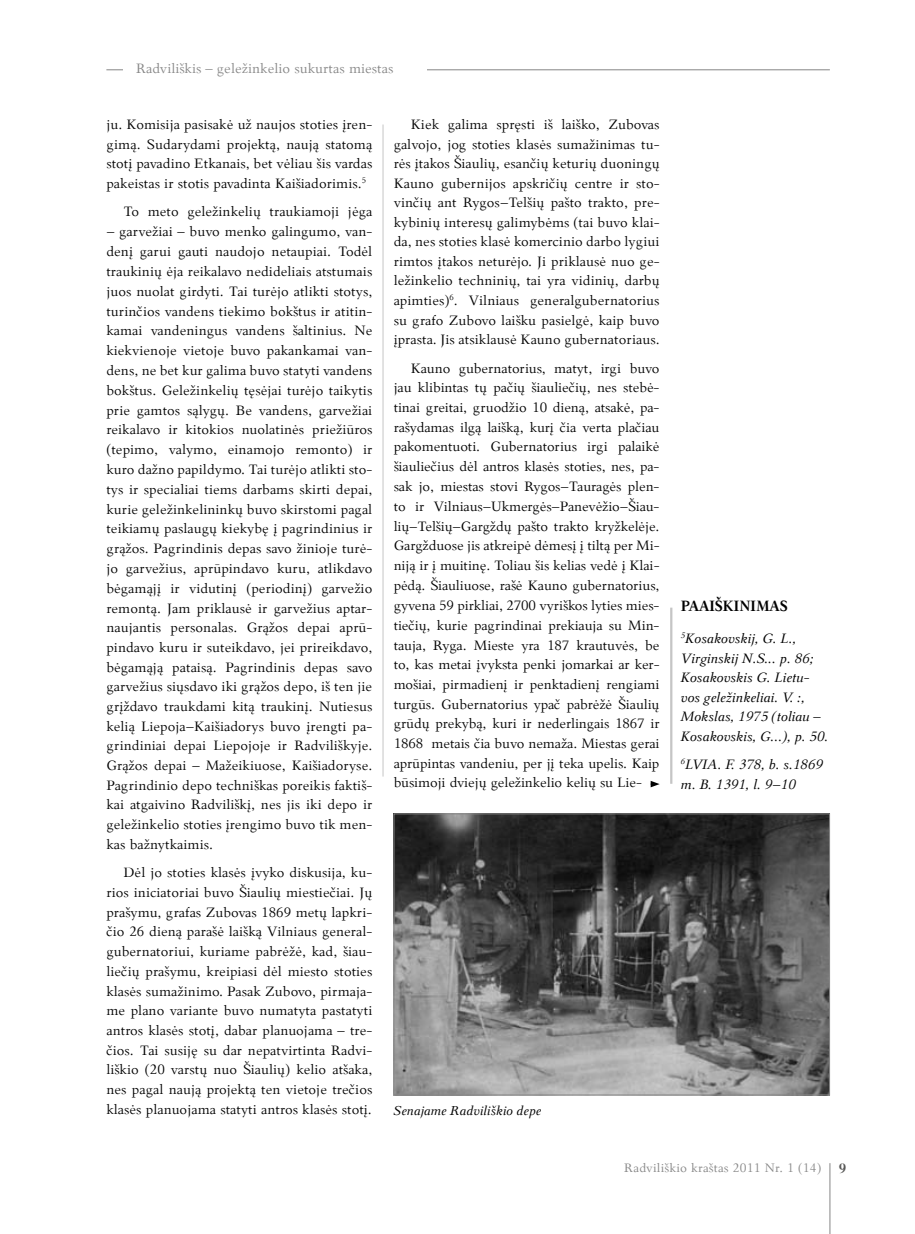
<style>
.page{position:relative;width:915px;height:1234px;background:#fff}
.page>*{position:absolute;margin:0;border:0;box-sizing:border-box;transform-origin:0 0}
.t1{font:700 16.5px "Palemonas";color:#000;scale:.85 1}
.t2{font:15px/19.8px "Palemonas";color:#000;text-align:justify}
.t3{font:italic 15px/19.5px "Palemonas";color:#000}
.t4{font:15px "Palemonas";color:#868686}
.t5{font:italic 14.25px "Palemonas";color:#000}
.t6{font:13.5px "Palemonas";letter-spacing:.015em;color:#868686}
.s1{font-weight:700;font-size:15px;color:#585857}
</style>
<div class="page">
<hr style="left:106px;top:69px;width:723px;height:1px;background:#868686">
<hr style="left:829px;top:1162px;width:1px;height:71px;background:#868686">
<svg style="left:650px;top:780px;width:9px;height:7px"></svg>
<div style="left:123px;top:63px;width:303px;height:15px;background:#fff"></div>
<hr style="left:382px;top:124px;width:1px;height:652px;background:#c5c5c5">
<hr style="left:670px;top:607px;width:2px;height:176px;background:#c5c5c5">
<img style="left:395px;top:815px;width:432px;height:277px">
<div style="left:393px;top:813px;width:436px;height:281px;border:1px solid #868686"></div>
<p class="t4" style="left:136px;top:59px;width:259px">Radviliškis – geležinkelio sukurtas miestas</p>
<p class="t2" style="left:106px;top:114px;width:267px">ju. Komisija pasisakė už naujos stoties įren&shy;gimą. Sudarydami projektą, naują statomą stotį pavadino Etkanais, bet vėliau šis vardas pakeistas ir stotis pavadinta Kaišiadorimis.<sup>5</sup></p>
<p class="t2" style="left:123px;top:201px;width:250px">To meto geležinkelių traukiamoji jėga</p>
<p class="t2" style="left:106px;top:221px;width:267px">– garvežiai – buvo menko galingumo, van&shy;denį garui gauti naudojo netaupiai. Todėl traukinių ėja reikalavo nedideliais atstumais juos nuolat girdyti. Tai turėjo atlikti stotys, turinčios vandens tiekimo bokštus ir atitin&shy;kamai vandeningus vandens šaltinius. Ne kiekvienoje vietoje buvo pakankamai van&shy;dens, ne bet kur galima buvo statyti vandens bokštus. Geležinkelių tęsėjai turėjo taikytis prie gamtos sąlygų. Be vandens, garvežiai reikalavo ir kitokios nuolatinės priežiūros (tepimo, valymo, einamojo remonto) ir kuro dažno papildymo. Tai turėjo atlikti sto&shy;tys ir specialiai tiems darbams skirti depai, kurie geležinkelininkų buvo skirstomi pagal teikiamų paslaugų kiekybę į pagrindinius ir grąžos. Pagrindinis depas savo žinioje turė&shy;jo garvežius, aprūpindavo kuru, atlikdavo bėgamąjį ir vidutinį (periodinį) garvežio remontą. Jam priklausė ir garvežius aptar&shy;naujantis personalas. Grąžos depai aprū&shy;pindavo kuru ir suteikdavo, jei prireikdavo, bėgamąją pataisą. Pagrindinis depas savo garvežius siųsdavo iki grąžos depo, iš ten jie grįždavo traukdami kitą traukinį. Nutiesus kelią Liepoja–Kaišiadorys buvo įrengti pa&shy;grindiniai depai Liepojoje ir Radviliškyje.<br>Grąžos depai – Mažeikiuose, Kaišiadoryse.<br>Pagrindinio depo techniškas poreikis faktiš&shy;kai atgaivino Radviliškį, nes jis iki depo ir geležinkelio stoties įrengimo buvo tik men&shy;kas bažnytkaimis.</p>
<p class="t2" style="left:106px;top:861px;width:267px;text-indent:17px">Dėl jo stoties klasės įvyko diskusija, ku&shy;rios iniciatoriai buvo Šiaulių miestiečiai. Jų prašymu, grafas Zubovas 1869 metų lapkri&shy;čio 26 dieną parašė laišką Vilniaus general&shy;gubernatoriui, kuriame pabrėžė, kad, šiau&shy;liečių prašymu, kreipiasi dėl miesto stoties klasės sumažinimo. Pasak Zubovo, pirmaja&shy;me plano variante buvo numatyta pastatyti antros klasės stotį, dabar planuojama – tre&shy;čios. Tai susiję su dar nepatvirtinta Radvi&shy;liškio (20 varstų nuo Šiaulių) kelio atšaka, nes pagal naują projektą ten vietoje trečios klasės planuojama statyti antros klasės stotį.</p>
<p class="t2" style="left:393px;top:114px;width:267px;text-indent:17px">Kiek galima spręsti iš laiško, Zubovas galvojo, jog stoties klasės sumažinimas tu&shy;rės įtakos Šiaulių, esančių keturių duoningų Kauno gubernijos apskričių centre ir sto&shy;vinčių ant Rygos–Telšių pašto trakto, pre&shy;kybinių interesų galimybėms (tai buvo klai&shy;da, nes stoties klasė komercinio darbo lygiui rimtos įtakos neturėjo. Ji priklausė nuo ge&shy;ležinkelio techninių, tai yra vidinių, darbų apimties)<sup>6</sup>. Vilniaus generalgubernatorius su grafo Zubovo laišku pasielgė, kaip buvo įprasta. Jis atsiklausė Kauno gubernatoriaus.</p>
<p class="t2" style="left:393px;top:357px;width:267px;text-indent:17px">Kauno gubernatorius, matyt, irgi buvo jau klibintas tų pačių šiauliečių, nes stebė&shy;tinai greitai, gruodžio 10 dieną, atsakė, pa&shy;rašydamas ilgą laišką, kurį čia verta plačiau pakomentuoti. Gubernatorius irgi palaikė šiauliečius dėl antros klasės stoties, nes, pa&shy;sak jo, miestas stovi Rygos–Tauragės plen&shy;to ir Vilniaus–Ukmergės–Panevėžio–Šiau&shy;lių–Telšių–Gargždų pašto trakto kryžkelėje.<br>Gargžduose jis atkreipė dėmesį į tiltą per Mi&shy;niją ir į muitinę. Toliau šis kelias vedė į Klai&shy;pėdą. Šiauliuose, rašė Kauno gubernatorius, gyvena 59 pirkliai, 2700 vyriškos lyties mies&shy;tiečių, kurie pagrindinai prekiauja su Min&shy;tauja, Ryga. Mieste yra 187 krautuvės, be to, kas metai įvyksta penki jomarkai ar ker&shy;mošiai, pirmadienį ir penktadienį rengiami turgūs. Gubernatorius ypač pabrėžė Šiaulių grūdų prekybą, kuri ir nederlingais 1867 ir 1868 metais čia buvo nemaža. Miestas gerai aprūpintas vandeniu, per jį teka upelis. Kaip būsimoji dviejų geležinkelio kelių su Lie-</p>
<p class="t5" style="left:393px;top:1100px;width:149px">Senajame Radviliškio depe</p>
<p class="t1" style="left:680px;top:595px;width:62px">PAAIŠKINIMAS</p>
<p class="t3" style="left:680px;top:628px;width:149px"><sup>5</sup>Kosakovskij, G. L.,<br>Virginskij N.S... p. 86;<br>Kosakovskis G. Lietu&shy;vos geležinkeliai. V. :,<br>Mokslas, 1975 (toliau –<br>Kosakovskis, G...), p. 50.</p>
<p class="t3" style="left:680px;top:754px;width:144px"><sup>6</sup>LVIA. F. 378, b. s.1869 m. B. 1391, l. 9–10</p>
<p class="t6" style="left:624px;top:1158px;width:223px">Radviliškio kraštas 2011 Nr. 1 (14) <span class="s1">9</span></p>
</div>
